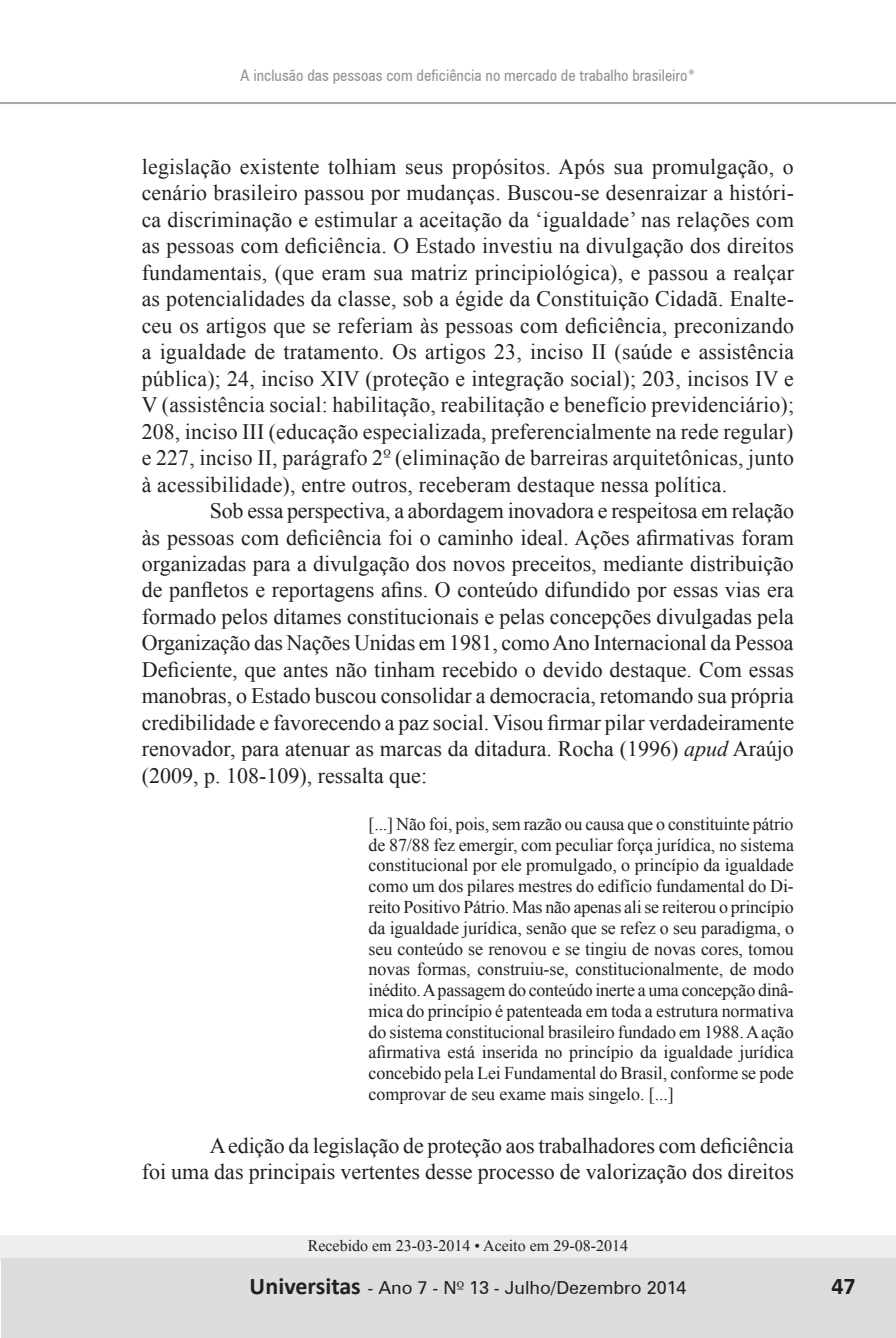
<style>
.page{position:relative;width:896px;height:1338px;background:#fff}
.page>*{position:absolute;margin:0;border:0;box-sizing:border-box;transform-origin:0 0}
.t1{font:700 24px "Calibri";color:#231f20}
.t2{font:22px/26.4px "Times New Roman";color:#231f20;text-align:justify}
.t3{font:18px/20.8px "Times New Roman";letter-spacing:-.005em;color:#231f20;text-align:justify}
.t4{font:18px "Zurich BT";color:#231f20}
.t5{font:condensed 16px "Zurich BT";color:#939598}
.t6{font:16px "Times New Roman";color:#231f20}
.s1{font-family:"Zapf Humanist 601 BT";font-size:18px}
.s2{font-style:italic}
.s3{font-family:"Zurich BT";font-weight:400;font-size:18px}
.s4{font-family:"Zapf Humanist 601 BT"}
</style>
<div class="page">
<div style="left:0;top:1235px;width:896px;height:27px;background:#eeeeef"></div>
<div style="left:1px;top:1259px;width:895px;height:79px;background:#dcdddf"></div>
<hr style="left:0;top:102px;width:896px;height:2px;background:#a8a9ad">
<p class="t5" style="left:240px;top:65px;width:456px">A inclusão das pessoas com deficiência no mercado de trabalho brasileiro*</p>
<p class="t2" style="left:142px;top:153px;width:654px">legislação existente tolhiam seus propósitos. Após sua promulgação, o cenário brasileiro passou por mudanças. Buscou-se desenraizar a históri&shy;ca discriminação e estimular a aceitação da ‘igualdade’ nas relações com as pessoas com deficiência. O Estado investiu na divulgação dos direitos fundamentais, (que eram sua matriz principiológica), e passou a realçar as potencialidades da classe, sob a égide da Constituição Cidadã. Enalte&shy;ceu os artigos que se referiam às pessoas com deficiência, preconizando a igualdade de tratamento. Os artigos 23, inciso II (saúde e assistência pública); 24, inciso XIV (proteção e integração social); 203, incisos IV e V (assistência social: habilitação, reabilitação e benefício previdenciário); 208, inciso III (educação especializada, preferencialmente na rede regular) e 227, inciso II, parágrafo 2<span class="s1">º</span> (eliminação de barreiras arquitetônicas, junto à acessibilidade), entre outros, receberam destaque nessa política.</p>
<p class="t2" style="left:142px;top:497px;width:654px;text-indent:68px">Sob essa perspectiva, a abordagem inovadora e respeitosa em relação às pessoas com deficiência foi o caminho ideal. Ações afirmativas foram organizadas para a divulgação dos novos preceitos, mediante distribuição de panfletos e reportagens afins. O conteúdo difundido por essas vias era formado pelos ditames constitucionais e pelas concepções divulgadas pela Organização das Nações Unidas em 1981, como Ano Internacional da Pessoa Deficiente, que antes não tinham recebido o devido destaque. Com essas manobras, o Estado buscou consolidar a democracia, retomando sua própria credibilidade e favorecendo a paz social. Visou firmar pilar verdadeiramente renovador, para atenuar as marcas da ditadura. Rocha (1996) <span class="s2">apud</span> Araújo (2009, p. 108-109), ressalta que:</p>
<p class="t3" style="left:369px;top:813px;width:427px">[...] Não foi, pois, sem razão ou causa que o constituinte pátrio de 87/88 fez emergir, com peculiar força jurídica, no sistema constitucional por ele promulgado, o princípio da igualdade como um dos pilares mestres do edifício fundamental do Di&shy;reito Positivo Pátrio. Mas não apenas ali se reiterou o princípio da igualdade jurídica, senão que se refez o seu paradigma, o seu conteúdo se renovou e se tingiu de novas cores, tomou novas formas, construiu-se, constitucionalmente, de modo inédito. A passagem do conteúdo inerte a uma concepção dinâ&shy;mica do princípio é patenteada em toda a estrutura normativa do sistema constitucional brasileiro fundado em 1988. A ação afirmativa está inserida no princípio da igualdade jurídica concebido pela Lei Fundamental do Brasil, conforme se pode comprovar de seu exame mais singelo. [...]</p>
<p class="t2" style="left:142px;top:1132px;width:653px;text-align:right">A edição da legislação de proteção aos trabalhadores com deficiência<br>foi uma das principais vertentes desse processo de valorização dos direitos</p>
<p class="t6" style="left:308px;top:1235px;width:322px">Recebido em 23-03-2014 • Aceito em 29-08-2014</p>
<p class="t4" style="left:474px;top:1277px;width:209px">3 - Julho/Dezembro 2009</p>
<p class="t1" style="left:832px;top:1270px;width:26px">47</p>
<p class="t1" style="left:249px;top:1271px;width:113px">UUniversitas</p>
<p class="t1" style="left:271px;top:1271px;width:188px">niversitas<span class="s3">- Ano 7 - N</span></p>
<p class="t4" style="left:372px;top:1277px;width:316px">- Ano 2 - N<span class="s4">ºº</span>13 - Julho/Dezembro 2014</p>
</div>
